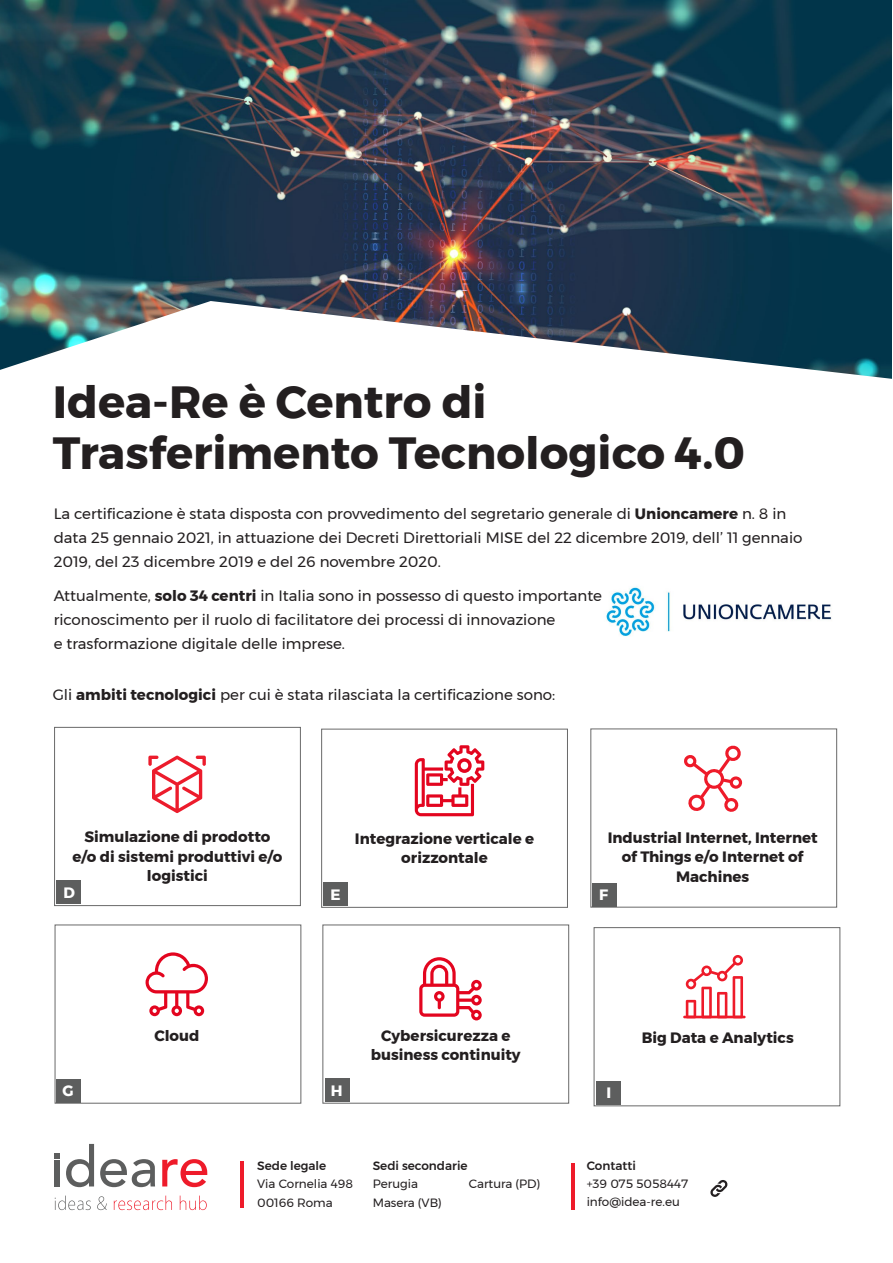
<style>
.page{position:relative;width:893px;height:1263px;background:#fff}
.page>*{position:absolute;margin:0;border:0;box-sizing:border-box;transform-origin:0 0}
.t1{font:700 45px/51px "Montserrat";color:#231f20}
.t2{font:15px/24px "Montserrat";color:#231f20}
.t3{font:700 15px/19.5px "Montserrat";color:#231f20;text-align:center}
.t4{font:700 15px "Montserrat";color:#fff}
.t5{font:12px/18px "Montserrat";color:#231f20}
.t6{font:500 12px "Montserrat";color:#231f20}
.s1{font-weight:700}
</style>
<div class="page">
<img style="left:0;top:0;width:892px;height:301px">
<svg style="left:0;top:301px;width:892px;height:78px"></svg>
<svg style="left:710px;top:1180px;width:17px;height:17px"></svg>
<svg style="left:55px;top:1195px;width:36px;height:15px"></svg>
<svg style="left:97px;top:1196px;width:10px;height:14px"></svg>
<svg style="left:114px;top:1195px;width:58px;height:15px"></svg>
<svg style="left:180px;top:1195px;width:27px;height:15px"></svg>
<div style="left:54px;top:1160px;width:5px;height:26px;background:#5d5e5e"></div>
<svg style="left:66px;top:1144px;width:28px;height:43px"></svg>
<svg style="left:100px;top:1159px;width:55px;height:28px"></svg>
<svg style="left:162px;top:1159px;width:45px;height:28px"></svg>
<svg style="left:54px;top:1153px;width:5px;height:5px"></svg>
<hr style="left:240px;top:1161px;width:4px;height:47px;background:#ee1b2a">
<hr style="left:571px;top:1163px;width:4px;height:47px;background:#ee1b2a">
<div style="left:321px;top:729px;width:247px;height:178px;border:1px solid #696969"></div>
<img style="left:606px;top:587px;width:226px;height:49px">
<div style="left:323px;top:882px;width:25px;height:24px;background:#5d5e5e"></div>
<div style="left:592px;top:883px;width:25px;height:23px;background:#5d5e5e"></div>
<div style="left:56px;top:1079px;width:25px;height:23px;background:#5d5e5e"></div>
<svg style="left:684px;top:745px;width:58px;height:67px"></svg>
<div style="left:594px;top:927px;width:246px;height:179px;border:1px solid #696969"></div>
<hr style="left:683px;top:1016px;width:63px;height:2px;background:#ee1b2a">
<svg style="left:686px;top:955px;width:57px;height:61px"></svg>
<div style="left:596px;top:1081px;width:25px;height:23px;background:#5d5e5e"></div>
<div style="left:325px;top:1078px;width:25px;height:24px;background:#5d5e5e"></div>
<svg style="left:146px;top:952px;width:62px;height:64px"></svg>
<svg style="left:419px;top:957px;width:63px;height:63px"></svg>
<svg style="left:415px;top:745px;width:69px;height:71px"></svg>
<div style="left:54px;top:727px;width:247px;height:179px;border:1px solid #696969"></div>
<div style="left:56px;top:880px;width:25px;height:24px;background:#5d5e5e"></div>
<svg style="left:148px;top:755px;width:58px;height:58px"></svg>
<p class="t1" style="left:53px;top:376px;width:694px">Idea-Re è Centro di<br>Trasferimento Tecnologico 4.0</p>
<p class="t2" style="left:54px;top:501px;width:750px">La certificazione è stata disposta con provvedimento del segretario generale di <span class="s1">Unioncamere</span> n. 8 in data 25 gennaio 2021, in attuazione dei Decreti Direttoriali MISE del 22 dicembre 2019, dell’ 11 gennaio<br>2019, del 23 dicembre 2019 e del 26 novembre 2020.</p>
<p class="t2" style="left:54px;top:584px;width:550px">Attualmente, <span class="s1">solo 34 centri</span> in Italia sono in possesso di questo importante</p>
<p class="t2" style="left:54px;top:608px;width:503px">riconoscimento per il ruolo di facilitatore dei processi di innovazione</p>
<p class="t2" style="left:54px;top:632px;width:293px">e trasformazione digitale delle imprese.</p>
<p class="t2" style="left:53px;top:682px;width:504px">Gli <span class="s1">ambiti tecnologici</span> per cui è stata rilasciata la certificazione sono:</p>
<p class="t3" style="left:73px;top:827px;width:211px">Simulazione di prodotto e/o di sistemi produttivi e/o logistici</p>
<p class="t4" style="left:63px;top:880px;width:13px">D</p>
<p class="t3" style="left:355px;top:829px;width:181px">Integrazione verticale e orizzontale</p>
<p class="t3" style="left:608px;top:828px;width:212px">Industrial Internet, Internet of Things e/o Internet of<br>Machines</p>
<p class="t4" style="left:330px;top:882px;width:12px">E</p>
<p class="t4" style="left:599px;top:883px;width:11px">F</p>
<p class="t4" style="left:63px;top:1079px;width:13px">G</p>
<p class="t3" style="left:154px;top:1025px;width:47px">Cloud</p>
<p class="t4" style="left:331px;top:1078px;width:13px">H</p>
<p class="t3" style="left:371px;top:1025px;width:151px">Cybersicurezza e business continuity</p>
<p class="t4" style="left:606px;top:1081px;width:6px">I</p>
<p class="t3" style="left:642px;top:1028px;width:154px">Big Data e Analytics</p>
<p class="t6" style="left:257px;top:1157px;width:71px">Sede legale</p>
<p class="t5" style="left:257px;top:1175px;width:97px">Via Cornelia 498<br>00166 Roma</p>
<p class="t6" style="left:373px;top:1157px;width:96px">Sedi secondarie</p>
<p class="t5" style="left:373px;top:1175px;width:71px">Perugia<br>Masera (VB)</p>
<p class="t5" style="left:469px;top:1175px;width:73px">Cartura (PD)</p>
<p class="t6" style="left:587px;top:1156px;width:51px">Contatti</p>
<p class="t5" style="left:587px;top:1174px;width:103px">+39 075 5058447 info@idea-re.eu</p>
</div>
